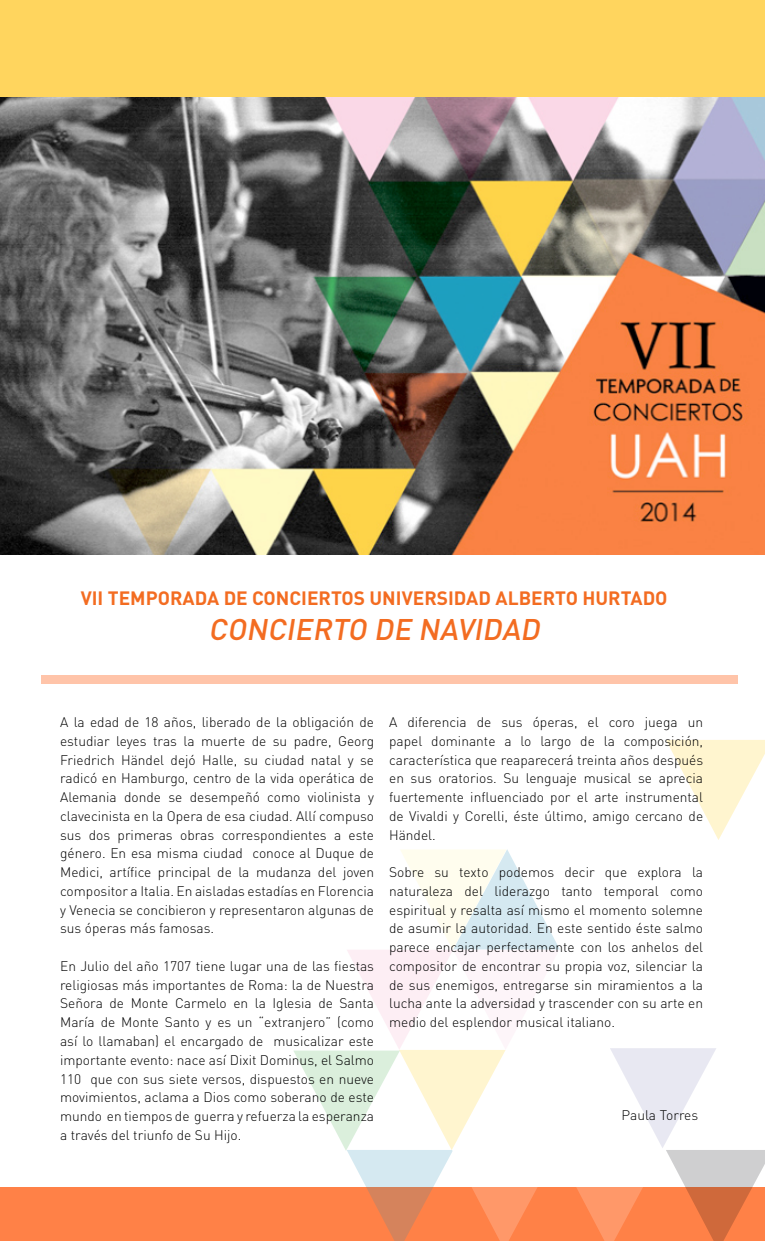
<style>
.page{position:relative;width:765px;height:1241px;background:#fff}
.page>*{position:absolute;margin:0;border:0;box-sizing:border-box;transform-origin:0 0}
.t1{font:italic 500 29.5px "DIN Pro";color:#f36c21}
.t2{font:700 19.12px "DIN Pro";color:#f36c21}
.t3{font:300 13.75px/18.8px "DIN Pro";color:#000;text-align:justify}
</style>
<div class="page">
<div style="left:0;top:1187px;width:765px;height:53px;background:#ff8147"></div>
<svg style="left:666px;top:740px;width:99px;height:100px"></svg>
<svg style="left:294px;top:849px;width:471px;height:391px"></svg>
<div style="left:0;top:0;width:765px;height:103px;background:#ffd55e"></div>
<div style="left:41px;top:675px;width:696px;height:8px;background:#ffc4a9"></div>
<img style="left:0;top:97px;width:765px;height:457px">
<p class="t2" style="left:81px;top:585px;width:588px">VII TEMPORADA DE CONCIERTOS UNIVERSIDAD ALBERTO HURTADO</p>
<p class="t1" style="left:209px;top:609px;width:339px">CONCIERTO DE NAVIDAD</p>
<p class="t3" style="left:60px;top:712px;width:316px">A la edad de 18 años, liberado de la obligación de estudiar leyes tras la muerte de su padre, Georg Friedrich Händel dejó Halle, su ciudad natal y se radicó en Hamburgo, centro de la vida operática de Alemania donde se desempeñó como violinista y clavecinista en la Opera de esa ciudad. Allí compuso sus dos primeras obras correspondientes a este género. En esa misma ciudad conoce al Duque de Medici, artífice principal de la mudanza del joven compositor a Italia. En aisladas estadías en Florencia y Venecia se concibieron y representaron algunas de sus óperas más famosas.</p>
<p class="t3" style="left:60px;top:955px;width:316px">En Julio del año 1707 tiene lugar una de las fiestas religiosas más importantes de Roma: la de Nuestra Señora de Monte Carmelo en la Iglesia de Santa María de Monte Santo y es un “extranjero” (como así lo llamaban) el encargado de musicalizar este importante evento: nace así Dixit Dominus, el Salmo 110 que con sus siete versos, dispuestos en nueve movimientos, aclama a Dios como soberano de este mundo en tiempos de guerra y refuerza la esperanza a través del triunfo de Su Hijo.</p>
<p class="t3" style="left:389px;top:712px;width:316px">A diferencia de sus óperas, el coro juega un papel dominante a lo largo de la composición, característica que reaparecerá treinta años después en sus oratorios. Su lenguaje musical se aprecia fuertemente influenciado por el arte instrumental de Vivaldi y Corelli, éste último, amigo cercano de Händel.</p>
<p class="t3" style="left:389px;top:862px;width:316px">Sobre su texto podemos decir que explora la naturaleza del liderazgo tanto temporal como espiritual y resalta así mismo el momento solemne de asumir la autoridad. En este sentido éste salmo parece encajar perfectamente con los anhelos del compositor de encontrar su propia voz, silenciar la de sus enemigos, entregarse sin miramientos a la lucha ante la adversidad y trascender con su arte en medio del esplendor musical italiano.</p>
<p class="t3" style="left:622px;top:1104px;width:78px">Paula Torres</p>
</div>
